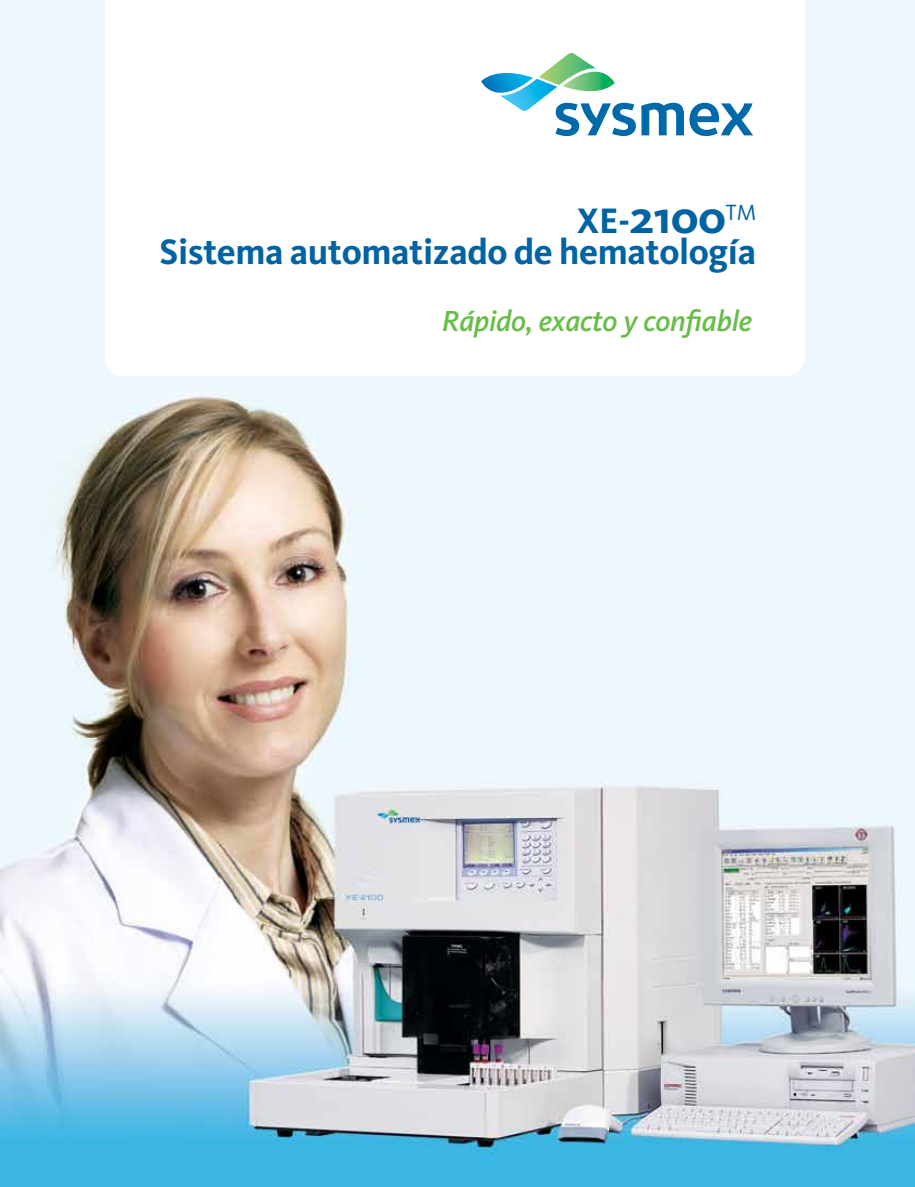
<style>
.page{position:relative;width:915px;height:1187px;background:#fff}
.page>*{position:absolute;margin:0;border:0;box-sizing:border-box;transform-origin:0 0}
.t1{font:700 47.7px "Kievit OT";color:#0063a3}
.t2{font:700 36.6px "Kievit OT";letter-spacing:-.01em;color:#0063a3}
.t3{font:italic 500 30px "Kievit Pro";letter-spacing:-.01em;color:#68bd49}
.s1{font-size:36.6px}
</style>
<div class="page">
<img style="left:0;top:0;width:914px;height:1186px">
<svg style="left:105px;top:0;width:699px;height:376px"></svg>
<svg style="left:641px;top:103px;width:42px;height:32px"></svg>
<svg style="left:689px;top:103px;width:64px;height:33px"></svg>
<svg style="left:481px;top:53px;width:154px;height:83px"></svg>
<h1 class="t1" style="left:576px;top:189px;width:181px"><span class="s1">XE-</span>2100<sup>TM</sup></h1>
<p class="t2" style="left:160px;top:230px;width:598px">Sistema automatizado de hematología</p>
<p class="t3" style="left:442px;top:302px;width:311px">Rápido, exacto y confiable</p>
</div>
